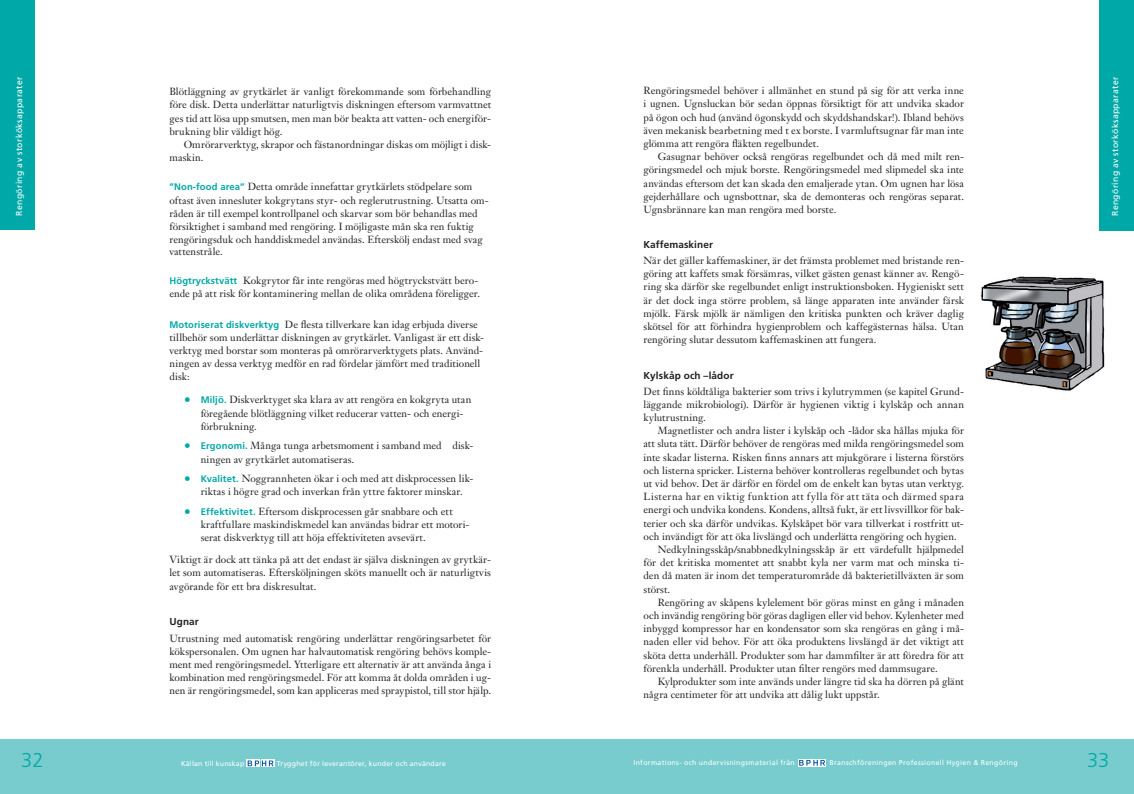
<style>
.page{position:relative;width:1134px;height:794px;background:#fff}
.page>*{position:absolute;margin:0;border:0;box-sizing:border-box;transform-origin:0 0}
.t1{font:300 20px "Frutiger";color:#00a9a7}
.t2{font:10.2px/13.2px "Janson Text";letter-spacing:.005em;color:#231f20}
.t3{font:10.2px "Janson Text";letter-spacing:.05em;color:#231f20}
.t4{font:700 10px "Frutiger";letter-spacing:.01em;color:#231f20}
.t5{font:8.6px "Frutiger";letter-spacing:.04em;color:#fff}
.t6{font:7px "Frutiger";letter-spacing:.04em;color:#fff}
.s1{font-family:"Frutiger";font-weight:700;font-size:9.5px;color:#00a9a7}
.s2{font-size:14px;color:#00a9a7}
</style>
<div class="page">
<img style="left:981px;top:276px;width:124px;height:115px">
<div style="left:1100px;top:0;width:34px;height:230px;background:#00a9a7"></div>
<div style="left:0;top:0;width:34px;height:230px;background:#00a9a7"></div>
<div style="left:0;top:739px;width:1134px;height:55px;background:#78cccd"></div>
<div style="left:254px;top:759px;width:6px;height:8px;background:#fff"></div>
<svg style="left:261px;top:759px;width:6px;height:8px"></svg>
<svg style="left:247px;top:759px;width:6px;height:8px"></svg>
<svg style="left:268px;top:759px;width:6px;height:8px"></svg>
<svg style="left:248px;top:760px;width:26px;height:6px"></svg>
<svg style="left:805px;top:759px;width:7px;height:7px"></svg>
<svg style="left:812px;top:759px;width:7px;height:7px"></svg>
<svg style="left:798px;top:759px;width:6px;height:7px"></svg>
<svg style="left:819px;top:759px;width:7px;height:7px"></svg>
<svg style="left:799px;top:760px;width:26px;height:5px"></svg>
<p class="t5" style="left:14px;top:215px;width:141px;rotate:-90deg">Rengöring av storköksapparater</p>
<p class="t5" style="left:1110px;top:216px;width:141px;rotate:-90deg">Rengöring av storköksapparater</p>
<p class="t2" style="left:643px;top:84px;width:322px;text-align:justify">Rengöringsmedel behöver i allmänhet en stund på sig för att verka inne i ugnen. Ugnsluckan bör sedan öppnas försiktigt för att undvika skador på ögon och hud (använd ögonskydd och skyddshandskar!). Ibland behövs även mekanisk bearbetning med t ex borste. I varmluftsugnar får man inte glömma att rengöra fläkten regelbundet.</p>
<p class="t2" style="left:643px;top:150px;width:322px;text-align:justify;text-indent:14px">Gasugnar behöver också rengöras regelbundet och då med milt ren&shy;göringsmedel och mjuk borste. Rengöringsmedel med slipmedel ska inte användas eftersom det kan skada den emaljerade ytan. Om ugnen har lösa gejderhållare och ugnsbottnar, ska de demonteras och rengöras separat.<br>Ugnsbrännare kan man rengöra med borste.</p>
<p class="t4" style="left:643px;top:239px;width:71px">Kaffemaskiner</p>
<p class="t2" style="left:643px;top:254px;width:322px;text-align:justify">När det gäller kaffemaskiner, är det främsta problemet med bristande ren&shy;göring att kaffets smak försämras, vilket gästen genast känner av. Rengö&shy;ring ska därför ske regelbundet enligt instruktionsboken. Hygieniskt sett är det dock inga större problem, så länge apparaten inte använder färsk mjölk. Färsk mjölk är nämligen den kritiska punkten och kräver daglig skötsel för att förhindra hygienproblem och kaffegästernas hälsa. Utan rengöring slutar dessutom kaffemaskinen att fungera.</p>
<p class="t4" style="left:643px;top:370px;width:92px">Kylskåp och –lådor</p>
<p class="t2" style="left:643px;top:384px;width:322px;text-align:justify">Det finns köldtåliga bakterier som trivs i kylutrymmen (se kapitel Grund&shy;läggande mikrobiologi). Därför är hygienen viktig i kylskåp och annan kylutrustning.</p>
<p class="t2" style="left:658px;top:424px;width:308px">Magnetlister och andra lister i kylskåp och -lådor ska hållas mjuka för</p>
<p class="t2" style="left:643px;top:437px;width:322px">att sluta tätt. Därför behöver de rengöras med milda rengöringsmedel som</p>
<p class="t2" style="left:643px;top:450px;width:322px">inte skadar listerna. Risken finns annars att mjukgörare i listerna förstörs</p>
<p class="t2" style="left:643px;top:463px;width:322px">och listerna spricker. Listerna behöver kontrolleras regelbundet och bytas</p>
<p class="t2" style="left:643px;top:477px;width:322px">ut vid behov. Det är därför en fördel om de enkelt kan bytas utan verktyg.</p>
<p class="t3" style="left:643px;top:490px;width:322px">Listerna har en viktig funktion att fylla för att täta och därmed spara</p>
<p class="t2" style="left:643px;top:503px;width:322px">energi och undvika kondens. Kondens, alltså fukt, är ett livsvillkor för bak-</p>
<p class="t2" style="left:643px;top:516px;width:322px">terier och ska därför undvikas. Kylskåpet bör vara tillverkat i rostfritt ut-</p>
<p class="t2" style="left:643px;top:529px;width:315px">och invändigt för att öka livslängd och underlätta rengöring och hygien.</p>
<p class="t2" style="left:658px;top:543px;width:308px">Nedkylningsskåp/snabbnedkylningsskåp är ett värdefullt hjälpmedel</p>
<p class="t2" style="left:643px;top:556px;width:322px">för det kritiska momentet att snabbt kyla ner varm mat och minska ti-</p>
<p class="t2" style="left:643px;top:569px;width:322px">den då maten är inom det temperaturområde då bakterietillväxten är som</p>
<p class="t2" style="left:643px;top:582px;width:28px">störst.</p>
<p class="t2" style="left:658px;top:595px;width:308px">Rengöring av skåpens kylelement bör göras minst en gång i månaden</p>
<p class="t2" style="left:643px;top:609px;width:322px">och invändig rengöring bör göras dagligen eller vid behov. Kylenheter med</p>
<p class="t2" style="left:643px;top:622px;width:322px">inbyggd kompressor har en kondensator som ska rengöras en gång i må-</p>
<p class="t2" style="left:643px;top:635px;width:322px">naden eller vid behov. För att öka produktens livslängd är det viktigt att</p>
<p class="t2" style="left:643px;top:648px;width:322px">sköta detta underhåll. Produkter som har dammfilter är att föredra för att</p>
<p class="t2" style="left:643px;top:661px;width:296px">förenkla underhåll. Produkter utan filter rengörs med dammsugare.</p>
<p class="t2" style="left:658px;top:675px;width:308px">Kylprodukter som inte används under längre tid ska ha dörren på glänt</p>
<p class="t2" style="left:643px;top:688px;width:238px">några centimeter för att undvika att dålig lukt uppstår.</p>
<p class="t2" style="left:169px;top:85px;width:323px;text-align:justify">Blötläggning av grytkärlet är vanligt förekommande som förbehandling före disk. Detta underlättar naturligtvis diskningen eftersom varmvattnet ges tid att lösa upp smutsen, men man bör beakta att vatten- och energiför&shy;brukning blir väldigt hög.</p>
<p class="t2" style="left:169px;top:138px;width:323px;text-indent:14px">Omrörarverktyg, skrapor och fästanordningar diskas om möjligt i disk&shy;maskin.</p>
<p class="t2" style="left:169px;top:180px;width:321px"><span class="s1">”Non-food area”</span> Detta område innefattar grytkärlets stödpelare som oftast även innesluter kokgrytans styr- och reglerutrustning. Utsatta om&shy;råden är till exempel kontrollpanel och skarvar som bör behandlas med försiktighet i samband med rengöring. I möjligaste mån ska ren fuktig rengöringsduk och handdiskmedel användas. Efterskölj endast med svag</p>
<p class="t2" style="left:169px;top:245px;width:55px">vattenstråle.</p>
<p class="t2" style="left:169px;top:273px;width:312px"><span class="s1">Högtryckstvätt</span> Kokgrytor får inte rengöras med högtryckstvätt bero&shy;ende på att risk för kontaminering mellan de olika områdena föreligger.</p>
<p class="t2" style="left:169px;top:317px;width:316px"><span class="s1">Motoriserat diskverktyg</span> De flesta tillverkare kan idag erbjuda diverse tillbehör som underlättar diskningen av grytkärlet. Vanligast är ett disk&shy;verktyg med borstar som monteras på omrörarverktygets plats. Använd&shy;ningen av dessa verktyg medför en rad fördelar jämfört med traditionell disk:</p>
<p class="t2" style="left:201px;top:393px;width:272px;text-indent:-17px"><span class="s2">•</span> <span class="s1">Miljö.</span> Diskverktyget ska klara av att rengöra en kokgryta utan föregående blötläggning vilket reducerar vatten- och energi&shy;förbrukning.</p>
<p class="t2" style="left:201px;top:439px;width:274px;text-indent:-17px"><span class="s2">•</span> <span class="s1">Ergonomi.</span> Många tunga arbetsmoment i samband med disk&shy;ningen av grytkärlet automatiseras.</p>
<p class="t2" style="left:201px;top:472px;width:274px;text-indent:-17px"><span class="s2">•</span> <span class="s1">Kvalitet.</span> Noggrannheten ökar i och med att diskprocessen lik&shy;riktas i högre grad och inverkan från yttre faktorer minskar.</p>
<p class="t2" style="left:201px;top:504px;width:270px;text-indent:-17px"><span class="s2">•</span> <span class="s1">Effektivitet.</span> Eftersom diskprocessen går snabbare och ett kraftfullare maskindiskmedel kan användas bidrar ett motori&shy;serat diskverktyg till att höja effektiviteten avsevärt.</p>
<p class="t2" style="left:169px;top:553px;width:323px;text-align:justify">Viktigt är dock att tänka på att det endast är själva diskningen av grytkär&shy;let som automatiseras. Eftersköljningen sköts manuellt och är naturligtvis avgörande för ett bra diskresultat.</p>
<p class="t4" style="left:169px;top:615px;width:31px">Ugnar</p>
<p class="t2" style="left:169px;top:631px;width:323px;text-align:justify">Utrustning med automatisk rengöring underlättar rengöringsarbetet för kökspersonalen. Om ugnen har halvautomatisk rengöring behövs komple&shy;ment med rengöringsmedel. Ytterligare ett alternativ är att använda ånga i kombination med rengöringsmedel. För att komma åt dolda områden i ug&shy;nen är rengöringsmedel, som kan appliceras med spraypistol, till stor hjälp.</p>
<h1 class="t1" style="left:21px;top:749px;width:24px">32</h1>
<p class="t6" style="left:181px;top:759px;width:65px">Källan till kunskap</p>
<p class="t6" style="left:277px;top:759px;width:171px">Trygghet för leverantörer, kunder och användare</p>
<p class="t6" style="left:633px;top:759px;width:163px">Informations- och undervisningsmaterial från</p>
<p class="t6" style="left:829px;top:759px;width:190px">Branschföreningen Professionell Hygien &amp; Rengöring</p>
<h1 class="t1" style="left:1087px;top:749px;width:24px">33</h1>
</div>
